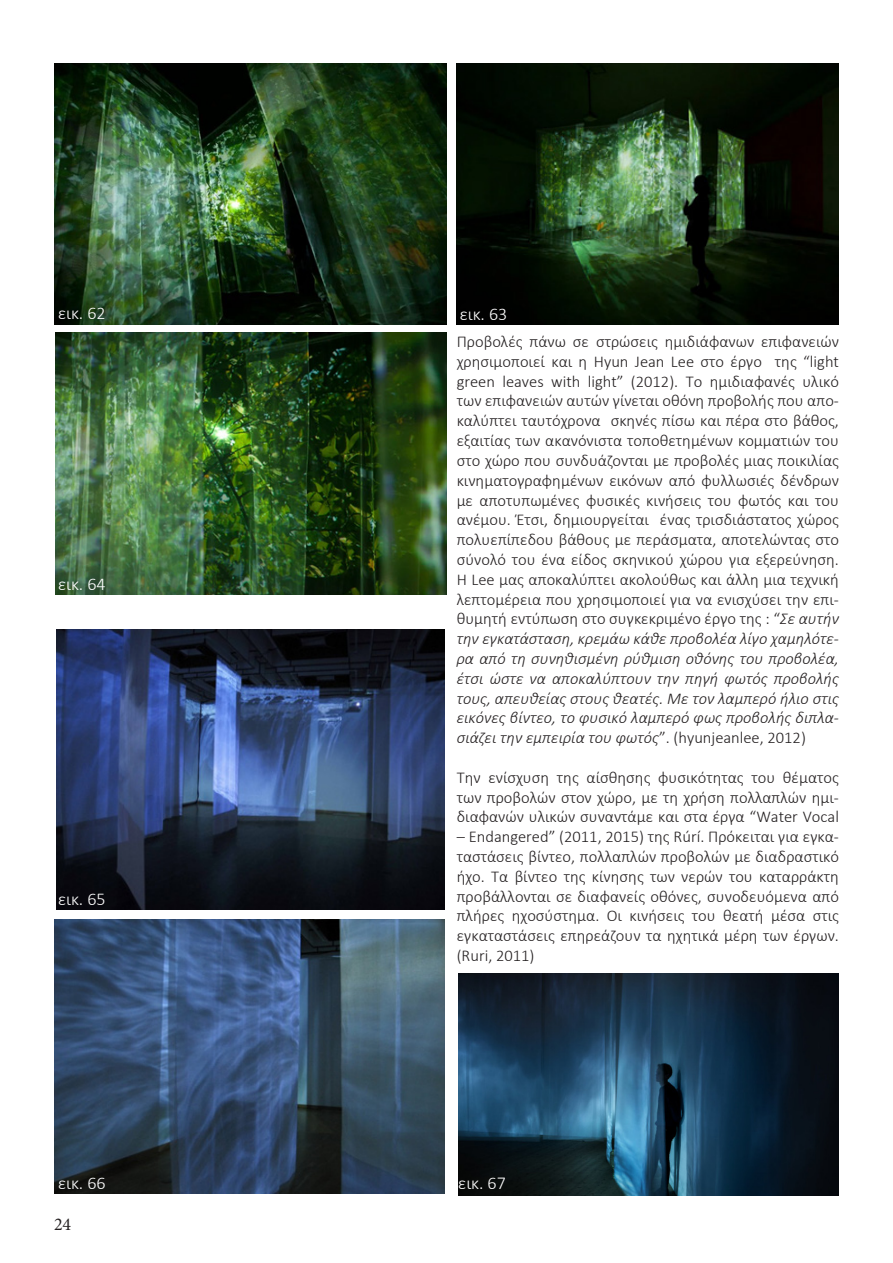
<style>
.page{position:relative;width:893px;height:1263px;background:#fff}
.page>*{position:absolute;margin:0;border:0;box-sizing:border-box;transform-origin:0 0}
.t1{font:300 18px "Calibri";color:#fff}
.t2{font:18px "Minion Pro";color:#231f20}
.t3{font:300 16.5px/19.8px "Calibri";color:#231f20;text-align:justify}
.s1{font-style:italic}
</style>
<div class="page">
<img style="left:457px;top:64px;width:381px;height:261px">
<img style="left:55px;top:333px;width:391px;height:261px">
<img style="left:54px;top:64px;width:392px;height:261px">
<img style="left:56px;top:629px;width:389px;height:280px">
<img style="left:54px;top:919px;width:391px;height:275px">
<img style="left:458px;top:973px;width:381px;height:222px">
<p class="t1" style="left:58px;top:302px;width:49px">εικ. 62</p>
<p class="t1" style="left:460px;top:303px;width:49px">εικ. 63</p>
<p class="t1" style="left:58px;top:572px;width:49px">εικ. 64</p>
<p class="t1" style="left:58px;top:887px;width:49px">εικ. 65</p>
<p class="t3" style="left:457px;top:332px;width:384px">Προβολές πάνω σε στρώσεις ημιδιάφανων επιφανειών χρησιμοποιεί και η Hyun Jean Lee στο έργο της “light green leaves with light” (2012). Το ημιδιαφανές υλικό των επιφανειών αυτών γίνεται οθόνη προβολής που απο&shy;καλύπτει ταυτόχρονα σκηνές πίσω και πέρα στο βάθος, εξαιτίας των ακανόνιστα τοποθετημένων κομματιών του στο χώρο που συνδυάζονται με προβολές μιας ποικιλίας κινηματογραφημένων εικόνων από φυλλωσιές δένδρων με αποτυπωμένες φυσικές κινήσεις του φωτός και του ανέμου. Έτσι, δημιουργείται ένας τρισδιάστατος χώρος πολυεπίπεδου βάθους με περάσματα, αποτελώντας στο σύνολό του ένα είδος σκηνικού χώρου για εξερεύνηση.<br>Η Lee μας αποκαλύπτει ακολούθως και άλλη μια τεχνική λεπτομέρεια που χρησιμοποιεί για να ενισχύσει την επι&shy;θυμητή εντύπωση στο συγκεκριμένο έργο της : “<span class="s1">Σε αυτήν την εγκατάσταση, κρεμάω κάθε προβολέα λίγο χαμηλότε&shy;ρα από τη συνηθισμένη ρύθμιση οθόνης του προβολέα, έτσι ώστε να αποκαλύπτουν την πηγή φωτός προβολής τους, απευθείας στους θεατές. Με τον λαμπερό ήλιο στις εικόνες βίντεο, το φυσικό λαμπερό φως προβολής διπλα&shy;σιάζει την εμπειρία του φωτός</span>”. (hyunjeanlee, 2012)</p>
<p class="t3" style="left:457px;top:767px;width:384px">Την ενίσχυση της αίσθησης φυσικότητας του θέματος των προβολών στον χώρο, με τη χρήση πολλαπλών ημι&shy;διαφανών υλικών συναντάμε και στα έργα “Water Vocal</p>
<p class="t3" style="left:457px;top:827px;width:384px">– Endangered” (2011, 2015) της Rúrí. Πρόκειται για εγκα&shy;ταστάσεις βίντεο, πολλαπλών προβολών με διαδραστικό ήχο. Τα βίντεο της κίνησης των νερών του καταρράκτη προβάλλονται σε διαφανείς οθόνες, συνοδευόμενα από πλήρες ηχοσύστημα. Οι κινήσεις του θεατή μέσα στις εγκαταστάσεις επηρεάζουν τα ηχητικά μέρη των έργων. (Ruri, 2011)</p>
<p class="t1" style="left:58px;top:1172px;width:49px">εικ. 66</p>
<p class="t1" style="left:458px;top:1172px;width:49px">εικ. 67</p>
<p class="t2" style="left:54px;top:1212px;width:19px">24</p>
</div>
